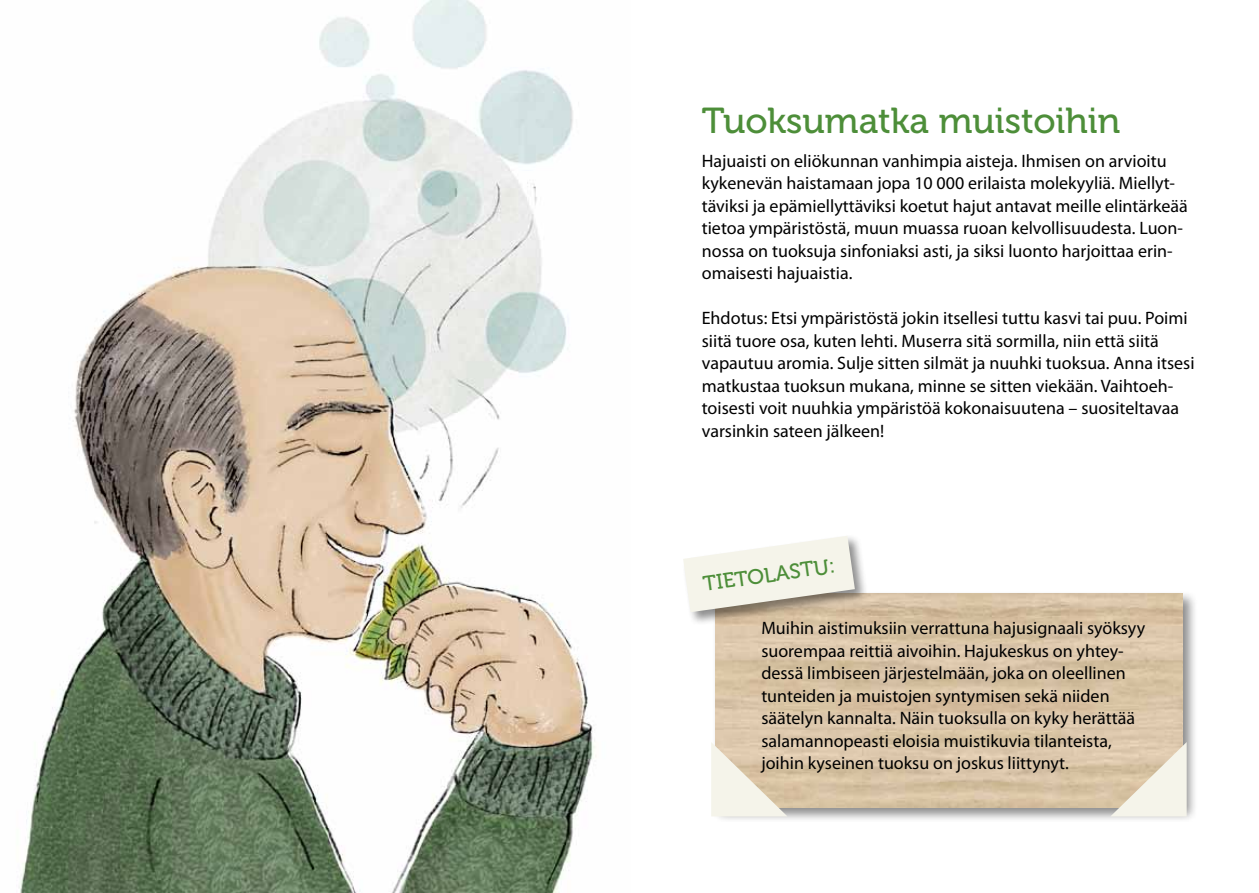
<style>
.page{position:relative;width:1259px;height:893px;background:#fff}
.page>*{position:absolute;margin:0;border:0;box-sizing:border-box;transform-origin:0 0}
.t1{font:36px "Museo 500";color:#4d8e39}
.t2{font:21px "Museo 500";color:#4d8e39}
.t3{font:18px/22.5px "Myriad Pro";color:#000}
</style>
<div class="page">
<div style="left:712px;top:590px;width:486px;height:233px;background:#000;opacity:.45"></div>
<img style="left:715px;top:593px;width:467px;height:215px">
<svg style="left:1110px;top:742px;width:76px;height:74px;background:#e7dcc8"></svg>
<svg style="left:711px;top:742px;width:76px;height:74px;background:#e7dcc9"></svg>
<div style="left:681px;top:534px;width:187px;height:92px;background:#000;opacity:.45"></div>
<svg style="left:683px;top:536px;width:172px;height:76px"></svg>
<img style="left:19px;top:0;width:577px;height:893px">
<h1 class="t1" style="left:702px;top:101px;width:420px">Tuoksumatka muistoihin</h1>
<p class="t3" style="left:702px;top:149px;width:488px">Hajuaisti on eliökunnan vanhimpia aisteja. Ihmisen on arvioitu kykenevän haistamaan jopa 10 000 erilaista molekyyliä. Miellyt&shy;täviksi ja epämiellyttäviksi koetut hajut antavat meille elintärkeää tietoa ympäristöstä, muun muassa ruoan kelvollisuudesta. Luon&shy;nossa on tuoksuja sinfoniaksi asti, ja siksi luonto harjoittaa erin&shy;omaisesti hajuaistia.</p>
<p class="t3" style="left:702px;top:306px;width:494px">Ehdotus: Etsi ympäristöstä jokin itsellesi tuttu kasvi tai puu. Poimi siitä tuore osa, kuten lehti. Muserra sitä sormilla, niin että siitä vapautuu aromia. Sulje sitten silmät ja nuuhki tuoksua. Anna itsesi matkustaa tuoksun mukana, minne se sitten viekään. Vaihtoeh&shy;toisesti voit nuuhkia ympäristöä kokonaisuutena – suositeltavaa varsinkin sateen jälkeen!</p>
<p class="t2" style="left:701px;top:572px;width:134px;rotate:-8deg">Tietolastu:</p>
<p class="t3" style="left:761px;top:617px;width:385px">Muihin aistimuksiin verrattuna hajusignaali syöksyy suorempaa reittiä aivoihin. Hajukeskus on yhtey&shy;dessä limbiseen järjestelmään, joka on oleellinen tunteiden ja muistojen syntymisen sekä niiden säätelyn kannalta. Näin tuoksulla on kyky herättää salamannopeasti eloisia muistikuvia tilanteista, joihin kyseinen tuoksu on joskus liittynyt.</p>
</div>
